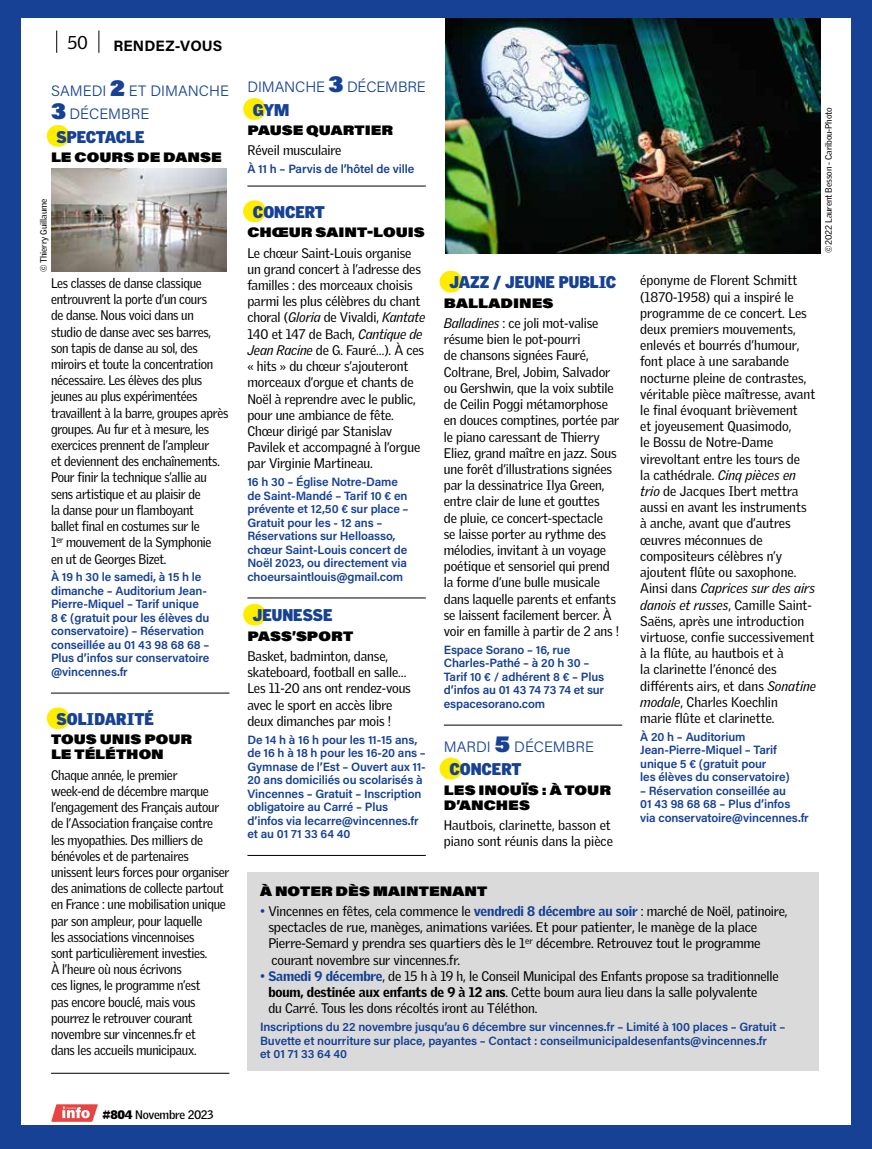
<style>
.page{position:relative;width:872px;height:1149px;background:#fff}
.page>*{position:absolute;margin:0;border:0;box-sizing:border-box;transform-origin:0 0}
.t1{font:18px "Griffith Gothic";color:#000}
.RUBRIQUE_PUCE{font:900 16.5px "Griffith Gothic";color:#164194}
.DATE{font:300 15px/22.5px "Acumin Pro";color:#164194}
.t2{font:700 15px "Acumin Pro";letter-spacing:.01em;color:#000}
.TEXTE{font:13.5px/16.2px "Griffith Gothic";letter-spacing:-.01em;color:#000}
.TEXTE-2{font:13.5px/16.2px "Griffith Gothic";letter-spacing:-.01em;color:#000;scale:.94 1}
.TITRE{font:900 13.5px/15px "Acumin Pro Wide";color:#000}
.INFOS{font:600 12px/13.5px "Acumin Pro";letter-spacing:-.01em;color:#164194}
.INFOS_SANS_FILET{font:600 12px/13.5px "Acumin Pro";letter-spacing:-.01em;color:#164194}
.t3{font:700 12px "Griffith Gothic";letter-spacing:-.03em;color:#000}
.t4{font:9px "Griffith Gothic";letter-spacing:-.01em;color:#000}
.s1{font-weight:900;font-size:22.5px}
.s2{font-style:italic}
.s3{color:#164194}
.s4{font-weight:900;color:#164194}
.s5{font-weight:900}
</style>
<div class="page">
<div style="left:0;top:0;width:872px;height:1148px;background:#164194"></div>
<div style="left:21px;top:18px;width:829px;height:1106px;background:#fff"></div>
<svg style="left:56px;top:31px;width:1px;height:22px"></svg>
<svg style="left:99px;top:31px;width:1px;height:22px"></svg>
<svg style="left:51px;top:1104px;width:47px;height:17px"></svg>
<div style="left:47px;top:125px;width:22px;height:22px;background:#ffed00;border-radius:11px"></div>
<hr style="left:51px;top:692px;width:178px;height:1px;background:#000">
<div style="left:47px;top:707px;width:22px;height:22px;background:#ffed00;border-radius:11px"></div>
<hr style="left:51px;top:1072px;width:178px;height:1px;background:#000">
<img style="left:51px;top:169px;width:175px;height:102px">
<div style="left:243px;top:98px;width:23px;height:22px;background:#ffed00;border-radius:11px"></div>
<hr style="left:247px;top:186px;width:179px;height:1px;background:#000">
<div style="left:243px;top:200px;width:23px;height:22px;background:#ffed00;border-radius:11px"></div>
<hr style="left:247px;top:597px;width:179px;height:1px;background:#000">
<div style="left:243px;top:603px;width:23px;height:22px;background:#ffed00;border-radius:11px"></div>
<hr style="left:247px;top:854px;width:179px;height:1px;background:#000">
<div style="left:439px;top:271px;width:23px;height:21px;background:#ffed00;border-radius:11px"></div>
<hr style="left:444px;top:724px;width:178px;height:1px;background:#000">
<div style="left:439px;top:757px;width:23px;height:22px;background:#ffed00;border-radius:11px"></div>
<div style="left:247px;top:872px;width:571px;height:198px;background:#dadada"></div>
<img style="left:445px;top:18px;width:376px;height:235px">
<p class="t1" style="left:68px;top:32px;width:22px">50</p>
<p class="t2" style="left:113px;top:35px;width:110px">RENDEZ-VOUS</p>
<p class="DATE" style="left:51px;top:79px;width:179px">SAMEDI <span class="s1">2</span> ET DIMANCHE<br><span class="s1">3</span> DÉCEMBRE</p>
<p class="RUBRIQUE_PUCE" style="left:57px;top:127px;width:89px">SPECTACLE</p>
<p class="TITRE" style="left:51px;top:149px;width:172px">LE COURS DE DANSE</p>
<p class="t4" style="left:38px;top:271px;width:74px;rotate:-90deg">©Thierry Guillaume</p>
<p class="TEXTE-2" style="left:51px;top:275px;width:190px">Les classes de danse classique entrouvrent la porte d’un cours<br>de danse. Nous voici dans un<br>studio de danse avec ses barres, son tapis de danse au sol, des miroirs et toute la concentration nécessaire. Les élèves des plus jeunes au plus expérimentées travaillent à la barre, groupes après groupes. Au fur et à mesure, les exercices prennent de l’ampleur<br>et deviennent des enchaînements.<br>Pour finir la technique s’allie au sens artistique et au plaisir de<br>la danse pour un flamboyant<br>ballet final en costumes sur le<br>1<sup>er</sup> mouvement de la Symphonie<br>en ut de Georges Bizet.</p>
<p class="INFOS" style="left:51px;top:569px;width:160px">À 19 h 30 le samedi, à 15 h le dimanche – Auditorium Jean-<br>Pierre-Miquel – Tarif unique<br>8 € (gratuit pour les élèves du conservatoire) – Réservation conseillée au 01 43 98 68 68 –<br>Plus d’infos sur conservatoire @vincennes.fr</p>
<p class="RUBRIQUE_PUCE" style="left:57px;top:708px;width:99px">SOLIDARITÉ</p>
<p class="TITRE" style="left:51px;top:730px;width:143px">TOUS UNIS POUR<br>LE TÉLÉTHON</p>
<p class="TEXTE-2" style="left:51px;top:766px;width:191px">Chaque année, le premier week-end de décembre marque l’engagement des Français autour de l’Association française contre les myopathies. Des milliers de bénévoles et de partenaires unissent leurs forces pour organiser des animations de collecte partout en France : une mobilisation unique par son ampleur, pour laquelle<br>les associations vincennoises<br>sont particulièrement investies.<br>À l’heure où nous écrivons<br>ces lignes, le programme n’est<br>pas encore bouclé, mais vous pourrez le retrouver courant novembre sur vincennes.fr et<br>dans les accueils municipaux.</p>
<p class="DATE" style="left:247px;top:75px;width:180px">DIMANCHE <span class="s1">3</span> DÉCEMBRE</p>
<p class="RUBRIQUE_PUCE" style="left:253px;top:100px;width:38px">GYM</p>
<p class="TITRE" style="left:247px;top:122px;width:147px">PAUSE QUARTIER</p>
<p class="TEXTE" style="left:247px;top:142px;width:96px">Réveil musculaire</p>
<p class="INFOS" style="left:247px;top:161px;width:168px">À 11 h – Parvis de l’hôtel de ville</p>
<p class="RUBRIQUE_PUCE" style="left:253px;top:202px;width:74px">CONCERT</p>
<p class="TITRE" style="left:247px;top:224px;width:179px">CHŒUR SAINT-LOUIS</p>
<p class="TEXTE" style="left:247px;top:244px;width:179px">Le chœur Saint-Louis organise un grand concert à l’adresse des familles : des morceaux choisis parmi les plus célèbres du chant choral (<span class="s2">Gloria</span> de Vivaldi, <span class="s2">Kantate<br></span>140 et 147 de Bach, <span class="s2">Cantique de<br>Jean Racine</span> de G. Fauré…). À ces « hits » du chœur s’ajouteront morceaux d’orgue et chants de<br>Noël à reprendre avec le public, pour une ambiance de fête.</p>
<p class="TEXTE" style="left:247px;top:423px;width:174px">Chœur dirigé par Stanislav<br>Pavilek et accompagné à l’orgue par Virginie Martineau.</p>
<p class="INFOS" style="left:247px;top:474px;width:163px">16 h 30 – Église Notre-Dame de Saint-Mandé – Tarif 10 € en prévente et 12,50 € sur place –<br>Gratuit pour les - 12 ans –<br>Réservations sur Helloasso, chœur Saint-Louis concert de<br>Noël 2023, ou directement via choeursaintlouis@gmail.com</p>
<p class="RUBRIQUE_PUCE" style="left:253px;top:605px;width:81px">JEUNESSE</p>
<p class="TITRE" style="left:247px;top:627px;width:107px">PASS’SPORT</p>
<p class="TEXTE" style="left:247px;top:648px;width:165px">Basket, badminton, danse, skateboard, football en salle…<br>Les 11-20 ans ont rendez-vous avec le sport en accès libre deux dimanches par mois !</p>
<p class="INFOS" style="left:247px;top:732px;width:180px">De 14 h à 16 h pour les 11-15 ans, de 16 h à 18 h pour les 16-20 ans –<br>Gymnase de l’Est – Ouvert aux 11-<br>20 ans domiciliés ou scolarisés à<br>Vincennes – Gratuit – Inscription obligatoire au Carré – Plus d’infos via lecarre@vincennes.fr et au 01 71 33 64 40</p>
<p class="RUBRIQUE_PUCE" style="left:449px;top:272px;width:168px">JAZZ / JEUNE PUBLIC</p>
<p class="TITRE" style="left:444px;top:294px;width:111px">BALLADINES</p>
<p class="TEXTE" style="left:444px;top:315px;width:177px"><span class="s2">Balladines</span> : ce joli mot-valise résume bien le pot-pourri<br>de chansons signées Fauré,<br>Coltrane, Brel, Jobim, Salvador ou Gershwin, que la voix subtile de Ceilin Poggi métamorphose en douces comptines, portée par le piano caressant de Thierry<br>Eliez, grand maître en jazz. Sous une forêt d’illustrations signées par la dessinatrice Ilya Green, entre clair de lune et gouttes<br>de pluie, ce concert-spectacle<br>se laisse porter au rythme des mélodies, invitant à un voyage poétique et sensoriel qui prend la forme d’une bulle musicale dans laquelle parents et enfants se laissent facilement bercer. À voir en famille à partir de 2 ans !</p>
<p class="INFOS" style="left:444px;top:642px;width:162px">Espace Sorano – 16, rue<br>Charles-Pathé – à 20 h 30 –<br>Tarif 10 € / adhérent 8 € – Plus d’infos au 01 43 74 73 74 et sur espacesorano.com</p>
<p class="DATE" style="left:444px;top:734px;width:152px">MARDI <span class="s1">5</span> DÉCEMBRE</p>
<p class="RUBRIQUE_PUCE" style="left:449px;top:759px;width:74px">CONCERT</p>
<p class="TITRE" style="left:444px;top:781px;width:169px">LES INOUÏS : À TOUR<br>D’ANCHES</p>
<p class="TEXTE" style="left:444px;top:816px;width:171px">Hautbois, clarinette, basson et piano sont réunis dans la pièce</p>
<p class="TEXTE" style="left:640px;top:272px;width:177px">éponyme de Florent Schmitt (1870-1958) qui a inspiré le programme de ce concert. Les deux premiers mouvements, enlevés et bourrés d’humour, font place à une sarabande nocturne pleine de contrastes, véritable pièce maîtresse, avant le final évoquant brièvement<br>et joyeusement Quasimodo,<br>le Bossu de Notre-Dame virevoltant entre les tours de<br>la cathédrale. <span class="s2">Cinq pièces en trio</span> de Jacques Ibert mettra aussi en avant les instruments à anche, avant que d’autres œuvres méconnues de compositeurs célèbres n’y ajoutent flûte ou saxophone.<br>Ainsi dans <span class="s2">Caprices sur des airs danois et russes</span>, Camille Saint-<br>Saëns, après une introduction virtuose, confie successivement à la flûte, au hautbois et à<br>la clarinette l’énoncé des différents airs, et dans <span class="s2">Sonatine modale</span>, Charles Koechlin<br>marie flûte et clarinette.</p>
<p class="INFOS_SANS_FILET" style="left:640px;top:729px;width:151px">À 20 h – Auditorium<br>Jean-Pierre-Miquel – Tarif unique 5 € (gratuit pour<br>les élèves du conservatoire)</p>
<p class="INFOS_SANS_FILET" style="left:640px;top:783px;width:170px">– Réservation conseillée au<br>01 43 98 68 68 – Plus d’infos via conservatoire@vincennes.fr</p>
<p class="t4" style="left:823px;top:253px;width:147px;rotate:-90deg">©2022 Laurent Besson - Caribou-Photo</p>
<p class="TITRE" style="left:260px;top:882px;width:228px">À NOTER DÈS MAINTENANT</p>
<p class="TEXTE" style="left:268px;top:902px;width:520px;text-indent:-8px"><span class="s3">•</span> Vincennes en fêtes, cela commence le <span class="s4">vendredi 8 décembre au soir</span> : marché de Noël, patinoire, spectacles de rue, manèges, animations variées. Et pour patienter, le manège de la place Pierre-Semard y prendra ses quartiers dès le 1<sup>er</sup> décembre. Retrouvez tout le programme courant novembre sur vincennes.fr.</p>
<p class="TEXTE" style="left:268px;top:967px;width:512px;text-indent:-8px"><span class="s3">•</span> <span class="s4">Samedi 9 décembre</span>, de 15 h à 19 h, le Conseil Municipal des Enfants propose sa traditionnelle <span class="s5">boum, destinée aux enfants de 9 à 12 ans</span>. Cette boum aura lieu dans la salle polyvalente<br>du Carré. Tous les dons récoltés iront au Téléthon.</p>
<p class="INFOS_SANS_FILET" style="left:260px;top:1019px;width:527px">Inscriptions du 22 novembre jusqu’au 6 décembre sur vincennes.fr – Limité à 100 places – Gratuit –<br>Buvette et nourriture sur place, payantes – Contact : conseilmunicipaldesenfants@vincennes.fr<br>et 01 71 33 64 40</p>
<p class="t3" style="left:103px;top:1107px;width:113px"><span class="s5">#804</span> Novembre 2023</p>
</div>
